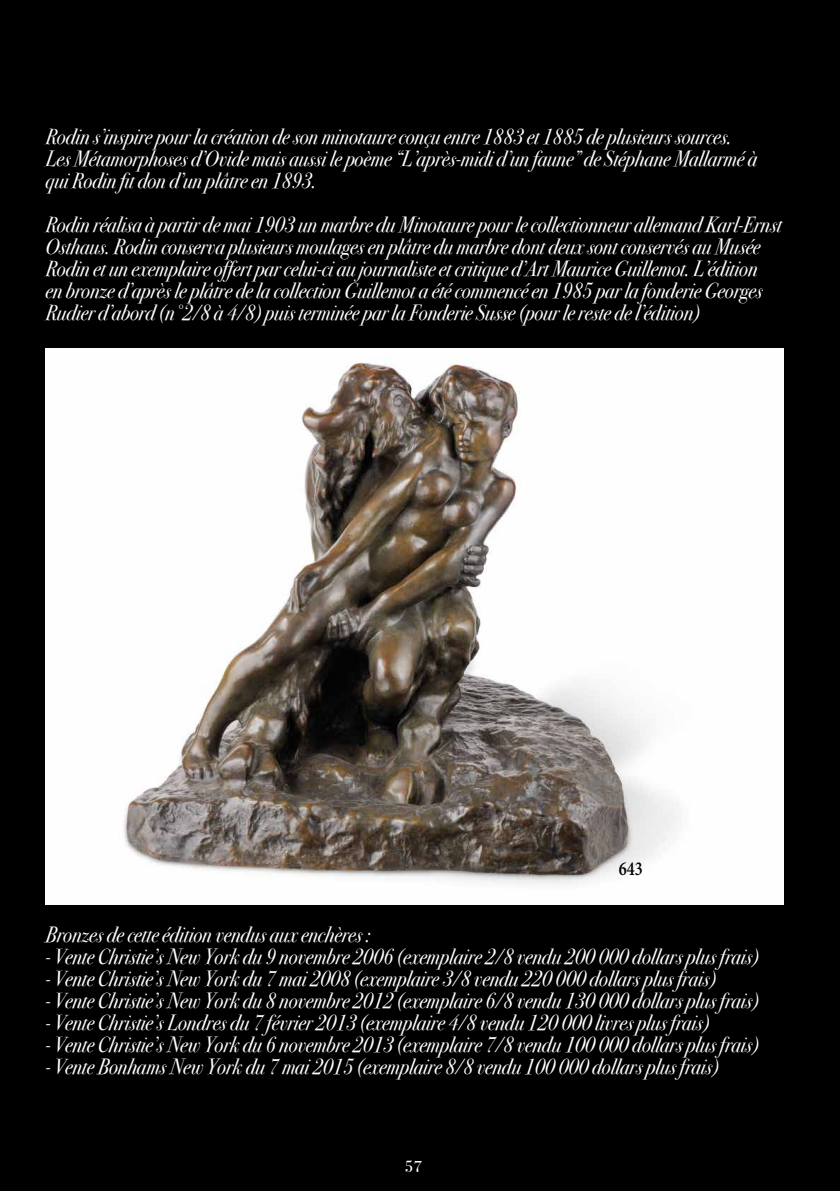
<style>
.page{position:relative;width:840px;height:1191px;background:#fff}
.page>*{position:absolute;margin:0;border:0;box-sizing:border-box;transform-origin:0 0}
.t1{font:italic 22px/22px "Bodoni Svty Two ITCTT";color:#fff;scale:.87 1}
.t2{font:600 19.8px "Minion Pro";color:#000;scale:.82 1}
.t3{font:16px "Bodoni Svty Two ITCTT";color:#fff}
</style>
<div class="page">
<div style="left:0;top:0;width:839px;height:1191px;background:#000"></div>
<img style="left:45px;top:349px;width:737px;height:555px">
<p class="t1" style="left:45px;top:124px;width:819px">Rodin s’inspire pour la création de son minotaure conçu entre 1883 et 1885 de plusieurs sources.<br>Les Métamorphoses d’Ovide mais aussi le poème “L’après-midi d’un faune” de Stéphane Mallarmé à qui Rodin fit don d’un plâtre en 1893.</p>
<p class="t1" style="left:45px;top:212px;width:847px">Rodin réalisa à partir de mai 1903 un marbre du Minotaure pour le collectionneur allemand Karl-Ernst Osthaus. Rodin conserva plusieurs moulages en plâtre du marbre dont deux sont conservés au Musée Rodin et un exemplaire offert par celui-ci au journaliste et critique d’Art Maurice Guillemot. L’édition<br>en bronze d’après le plâtre de la collection Guillemot a été commencé en 1985 par la fonderie Georges Rudier d’abord (n°2/8 à 4/8) puis terminée par la Fonderie Susse (pour le reste de l’édition)</p>
<p class="t2" style="left:618px;top:855px;width:31px">643</p>
<p class="t1" style="left:45px;top:922px;width:374px">Bronzes de cette édition vendus aux enchères :</p>
<p class="t1" style="left:45px;top:944px;width:820px">- Vente Christie’s New York du 9 novembre 2006 (exemplaire 2/8 vendu 200 000 dollars plus frais)</p>
<p class="t1" style="left:45px;top:966px;width:771px">- Vente Christie’s New York du 7 mai 2008 (exemplaire 3/8 vendu 220 000 dollars plus frais)</p>
<p class="t1" style="left:45px;top:988px;width:820px">- Vente Christie’s New York du 8 novembre 2012 (exemplaire 6/8 vendu 130 000 dollars plus frais)</p>
<p class="t1" style="left:45px;top:1010px;width:764px">- Vente Christie’s Londres du 7 février 2013 (exemplaire 4/8 vendu 120 000 livres plus frais)</p>
<p class="t1" style="left:45px;top:1032px;width:820px">- Vente Christie’s New York du 6 novembre 2013 (exemplaire 7/8 vendu 100 000 dollars plus frais)</p>
<p class="t1" style="left:45px;top:1054px;width:775px">- Vente Bonhams New York du 7 mai 2015 (exemplaire 8/8 vendu 100 000 dollars plus frais)</p>
<p class="t3" style="left:405px;top:1153px;width:19px">57</p>
</div>
